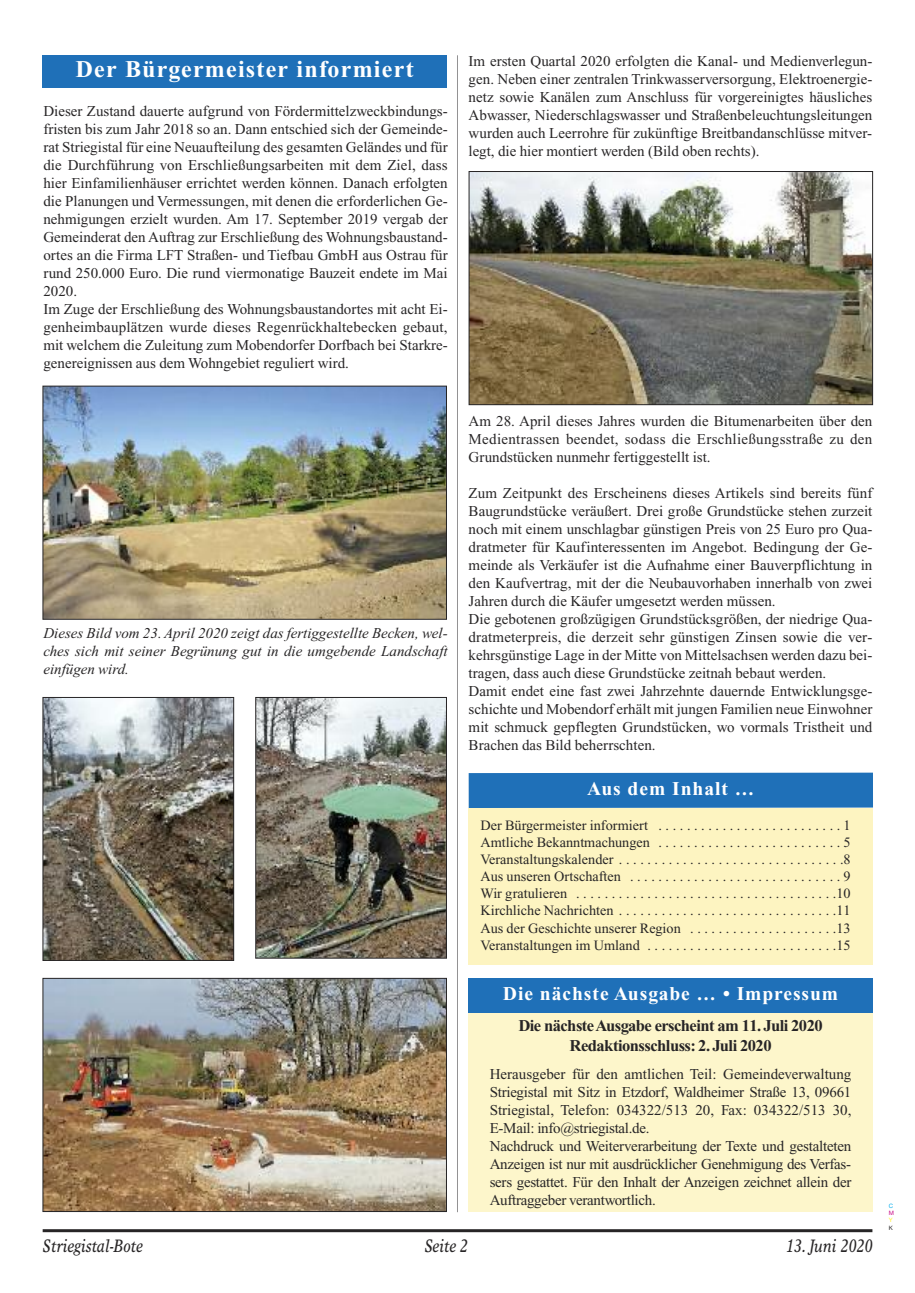
<style>
.page{position:relative;width:915px;height:1293px;background:#fff}
.page>*{position:absolute;margin:0;border:0;box-sizing:border-box;transform-origin:0 0}
.t1{font:700 24px "Times New Roman";letter-spacing:.05em;color:#fff}
.t2{font:700 19.5px "Times New Roman";letter-spacing:.05em;color:#fff}
.t3{font:italic 18px "Times Europa";color:#272526;scale:.8 1}
.t4{font:700 16.5px/19.8px "Times New Roman";letter-spacing:-.03em;color:#272526;text-align:center}
.t5{font:15px/18px "Times New Roman";color:#272526}
.t6{font:italic 15px/18px "Times New Roman";color:#272526;text-align:justify}
.t7{font:14.25px/17.1px "Times New Roman";color:#272526;text-align:justify}
.t8{font:6px "Helvetica Neue";color:#00acec}
.t9{font:6px "Helvetica Neue";color:#c90b88}
.t10{font:6px "Helvetica Neue";color:#fff029}
.t11{font:6px "Helvetica Neue";color:#272526}
</style>
<div class="page">
<hr style="left:43px;top:1229px;width:829px;height:3px;background:#272526">
<div style="left:468px;top:1013px;width:404px;height:199px;background:#fdf6cb"></div>
<div style="left:468px;top:772px;width:404px;height:36px;background:#1f70b8"></div>
<div style="left:43px;top:55px;width:403px;height:33px;background:#1f70b8"></div>
<div style="left:468px;top:808px;width:404px;height:157px;background:#fdf4c1"></div>
<div style="left:468px;top:978px;width:404px;height:35px;background:#1f70b8"></div>
<hr style="left:457px;top:55px;width:1px;height:1157px;background:#939293">
<img style="left:45px;top:388px;width:399px;height:229px">
<img style="left:45px;top:699px;width:187px;height:259px">
<div style="left:43px;top:697px;width:191px;height:263px;border:1px solid #272526"></div>
<img style="left:257px;top:699px;width:187px;height:257px">
<div style="left:255px;top:697px;width:191px;height:261px;border:1px solid #272526"></div>
<img style="left:45px;top:980px;width:399px;height:230px">
<div style="left:43px;top:978px;width:403px;height:234px;border:1px solid #272526"></div>
<img style="left:470px;top:173px;width:400px;height:230px">
<div style="left:468px;top:171px;width:404px;height:234px;border:1px solid #272526"></div>
<h1 class="t1" style="left:76px;top:61px;width:339px">Der Bürgermeister informiert</h1>
<p class="t5" style="left:43px;top:104px;width:406px">Dieser Zustand dauerte aufgrund von Fördermittelzweckbindungs&shy;fristen bis zum Jahr 2018 so an. Dann entschied sich der Gemeinde&shy;rat Striegistal für eine Neuaufteilung des gesamten Geländes und für die Durchführung von Erschließungsarbeiten mit dem Ziel, dass hier Einfamilienhäuser errichtet werden können. Danach erfolgten die Planungen und Vermessungen, mit denen die erforderlichen Ge&shy;nehmigungen erzielt wurden. Am 17. September 2019 vergab der Gemeinderat den Auftrag zur Erschließung des Wohnungsbaustand&shy;ortes an die Firma LFT Straßen- und Tiefbau GmbH aus Ostrau für rund 250.000 Euro. Die rund viermonatige Bauzeit endete im Mai 2020.<br>Im Zuge der Erschließung des Wohnungsbaustandortes mit acht Ei&shy;genheimbauplätzen wurde dieses Regenrückhaltebecken gebaut, mit welchem die Zuleitung zum Mobendorfer Dorfbach bei Starkre&shy;genereignissen aus dem Wohngebiet reguliert wird.</p>
<p class="t5" style="left:468px;top:53px;width:405px;text-align:justify">Im ersten Quartal 2020 erfolgten die Kanal- und Medienverlegun&shy;gen. Neben einer zentralen Trinkwasserversorgung, Elektroenergie&shy;netz sowie Kanälen zum Anschluss für vorgereinigtes häusliches Abwasser, Niederschlagswasser und Straßenbeleuchtungsleitungen wurden auch Leerrohre für zukünftige Breitbandanschlüsse mitver&shy;legt, die hier montiert werden (Bild oben rechts).</p>
<p class="t6" style="left:43px;top:626px;width:405px">Dieses Bild vom 23.April 2020 zeigt das fertiggestellte Becken, wel&shy;ches sich mit seiner Begrünung gut in die umgebende Landschaft einfügen wird.</p>
<p class="t5" style="left:468px;top:413px;width:405px;text-align:justify">Am 28. April dieses Jahres wurden die Bitumenarbeiten über den Medientrassen beendet, sodass die Erschließungsstraße zu den Grundstücken nunmehr fertiggestellt ist.</p>
<p class="t5" style="left:468px;top:485px;width:405px">Zum Zeitpunkt des Erscheinens dieses Artikels sind bereits fünf Baugrundstücke veräußert. Drei große Grundstücke stehen zurzeit noch mit einem unschlagbar günstigen Preis von 25 Euro pro Qua&shy;dratmeter für Kaufinteressenten im Angebot. Bedingung der Ge&shy;meinde als Verkäufer ist die Aufnahme einer Bauverpflichtung in den Kaufvertrag, mit der die Neubauvorhaben innerhalb von zwei Jahren durch die Käufer umgesetzt werden müssen.<br>Die gebotenen großzügigen Grundstücksgrößen, der niedrige Qua&shy;dratmeterpreis, die derzeit sehr günstigen Zinsen sowie die ver&shy;kehrsgünstige Lage in der Mitte von Mittelsachsen werden dazu bei&shy;tragen, dass auch diese Grundstücke zeitnah bebaut werden.<br>Damit endet eine fast zwei Jahrzehnte dauernde Entwicklungsge&shy;schichte und Mobendorf erhält mit jungen Familien neue Einwohner mit schmuck gepflegten Grundstücken, wo vormals Tristheit und Brachen das Bild beherrschten.</p>
<h2 class="t2" style="left:587px;top:782px;width:168px">Aus dem Inhalt …</h2>
<p class="t7" style="left:480px;top:818px;width:371px">Der Bürgermeister informiert . . . . . . . . . . . . . . . . . . . . . . . . . . 1<br>Amtliche Bekanntmachungen . . . . . . . . . . . . . . . . . . . . . . . . . . 5<br>Veranstaltungskalender . . . . . . . . . . . . . . . . . . . . . . . . . . . . . . . .8<br>Aus unseren Ortschaften . . . . . . . . . . . . . . . . . . . . . . . . . . . . . . 9<br>Wir gratulieren . . . . . . . . . . . . . . . . . . . . . . . . . . . . . . . . . . . . .10<br>Kirchliche Nachrichten . . . . . . . . . . . . . . . . . . . . . . . . . . . . . . .11<br>Aus der Geschichte unserer Region . . . . . . . . . . . . . . . . . . . . .13<br>Veranstaltungen im Umland . . . . . . . . . . . . . . . . . . . . . . . . . . .15</p>
<h2 class="t2" style="left:503px;top:987px;width:336px">Die nächste Ausgabe … • Impressum</h2>
<p class="t4" style="left:518px;top:1017px;width:306px">Die nächsteAusgabe erscheint am 11. Juli 2020<br>Redaktionsschluss: 2. Juli 2020</p>
<p class="t5" style="left:489px;top:1066px;width:363px">Herausgeber für den amtlichen Teil: Gemeindeverwaltung Striegistal mit Sitz in Etzdorf, Waldheimer Straße 13, 09661<br>Striegistal, Telefon: 034322/513 20, Fax: 034322/513 30, E-Mail: info@striegistal.de.<br>Nachdruck und Weiterverarbeitung der Texte und gestalteten Anzeigen ist nur mit ausdrücklicher Genehmigung des Verfas&shy;sers gestattet. Für den Inhalt der Anzeigen zeichnet allein der Auftraggeber verantwortlich.</p>
<p class="t3" style="left:43px;top:1239px;width:126px">Striegistal-Bote</p>
<p class="t3" style="left:424px;top:1239px;width:56px">Seite 2</p>
<p class="t3" style="left:785px;top:1239px;width:110px">13. Juni 2020</p>
<p class="t8" style="left:888px;top:1203px;width:6px">C</p>
<p class="t9" style="left:888px;top:1210px;width:7px">M</p>
<p class="t10" style="left:888px;top:1218px;width:5px">Y</p>
<p class="t11" style="left:888px;top:1225px;width:6px">K</p>
</div>
